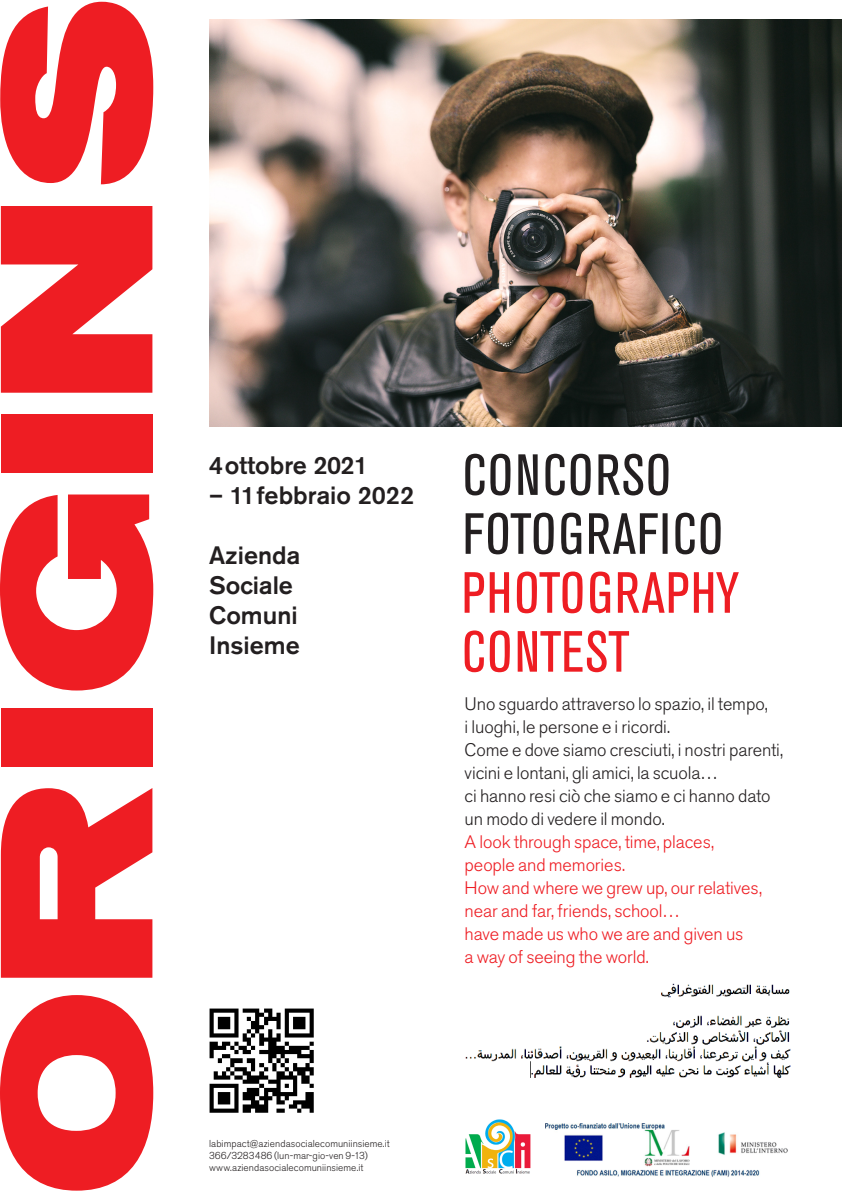
<style>
.page{position:relative;width:842px;height:1191px;background:#fff}
.page>*{position:absolute;margin:0;border:0;box-sizing:border-box;transform-origin:0 0}
.t1{font:500 25px "Akzidenz Grotesk BE";color:#231f20}
.t2{font:300 18px "Akzidenz Grotesk BE";letter-spacing:-.005em;color:#231f20}
.t3{font:300 18px "Akzidenz Grotesk BE";letter-spacing:-.005em;color:#ee1d23}
.t4{font:300 10px "Akzidenz Grotesk BE";letter-spacing:.005em;color:#231f20}
</style>
<div class="page">
<img style="left:209px;top:20px;width:633px;height:406px">
<svg style="left:0;top:995px;width:153px;height:195px"></svg>
<svg style="left:1px;top:788px;width:151px;height:189px"></svg>
<div style="left:1px;top:708px;width:151px;height:58px;background:#ee1d23"></div>
<svg style="left:0;top:494px;width:153px;height:196px"></svg>
<div style="left:1px;top:414px;width:151px;height:59px;background:#ee1d23"></div>
<svg style="left:1px;top:206px;width:151px;height:187px"></svg>
<svg style="left:0;top:2px;width:153px;height:182px"></svg>
<svg style="left:465px;top:454px;width:203px;height:41px"></svg>
<svg style="left:466px;top:512px;width:255px;height:42px"></svg>
<svg style="left:465px;top:571px;width:274px;height:42px"></svg>
<svg style="left:465px;top:630px;width:164px;height:42px"></svg>
<img style="left:465px;top:1119px;width:66px;height:55px">
<img style="left:546px;top:1123px;width:242px;height:54px">
<img style="left:465px;top:983px;width:326px;height:95px">
<img style="left:209px;top:1008px;width:105px;height:105px">
<p class="t1" style="left:209px;top:449px;width:161px">4 ottobre 2021</p>
<p class="t1" style="left:209px;top:479px;width:206px">– 11 febbraio 2022</p>
<p class="t1" style="left:209px;top:539px;width:93px">Azienda</p>
<p class="t1" style="left:209px;top:569px;width:85px">Sociale</p>
<p class="t1" style="left:209px;top:599px;width:90px">Comuni</p>
<p class="t1" style="left:209px;top:629px;width:92px">Insieme</p>
<p class="t2" style="left:465px;top:693px;width:305px">Uno sguardo attraverso lo spazio, il tempo,</p>
<p class="t2" style="left:465px;top:716px;width:207px">i luoghi, le persone e i ricordi.</p>
<p class="t2" style="left:465px;top:739px;width:320px">Come e dove siamo cresciuti, i nostri parenti,</p>
<p class="t2" style="left:465px;top:762px;width:255px">vicini e lontani, gli amici, la scuola…</p>
<p class="t2" style="left:465px;top:785px;width:308px">ci hanno resi ciò che siamo e ci hanno dato</p>
<p class="t2" style="left:465px;top:808px;width:202px">un modo di vedere il mondo.</p>
<p class="t3" style="left:465px;top:831px;width:251px">A look through space, time, places,</p>
<p class="t3" style="left:465px;top:854px;width:162px">people and memories.</p>
<p class="t3" style="left:465px;top:877px;width:299px">How and where we grew up, our relatives,</p>
<p class="t3" style="left:465px;top:900px;width:217px">near and far, friends, school…</p>
<p class="t3" style="left:465px;top:923px;width:280px">have made us who we are and given us</p>
<p class="t3" style="left:465px;top:946px;width:186px">a way of seeing the world.</p>
<p class="t4" style="left:209px;top:1138px;width:182px">labimpact@aziendasocialecomuniinsieme.it</p>
<p class="t4" style="left:209px;top:1150px;width:160px">366/3283486 (lun-mar-gio-ven 9-13)</p>
<p class="t4" style="left:209px;top:1162px;width:156px">www.aziendasocialecomuniinsieme.it</p>
</div>
